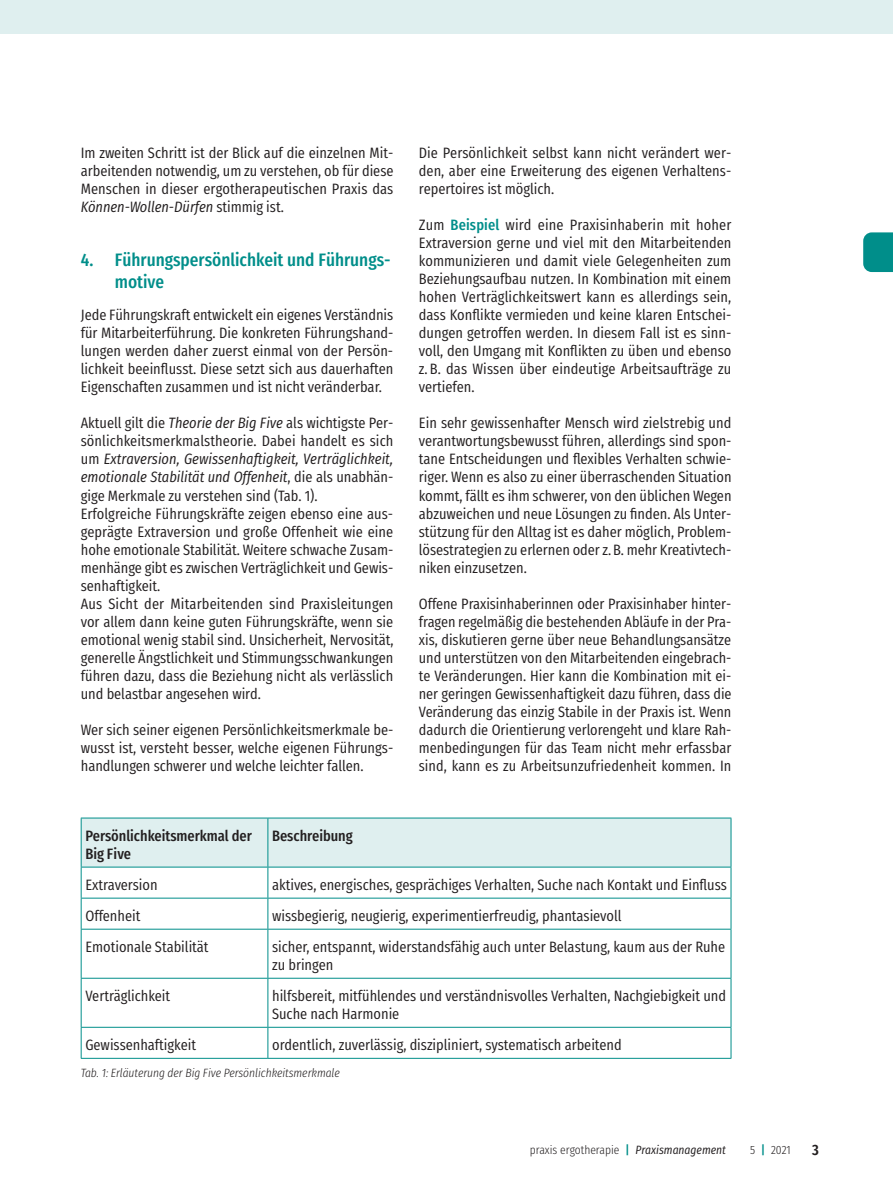
<style>
.page{position:relative;width:893px;height:1191px;background:#fff}
.page>*{position:absolute;margin:0;border:0;box-sizing:border-box;transform-origin:0 0}
.t1{font:500 18px/21.6px "Fira Sans Condensed";color:#008e8a}
.t2{font:15px/18px "Fira Sans Condensed";color:#231f20;text-align:justify}
.t3{font:500 15px/18px "Fira Sans Condensed";color:#231f20}
.t4{font:600 15px "Fira Sans Condensed";color:#231f20}
.t5{font:italic 300 12px "Fira Sans Condensed";color:#231f20}
.t6{font:300 12px "Fira Sans Condensed";color:#231f20}
.s1{font-style:italic}
.s2{font-weight:500;color:#008e8a}
.s3{font-weight:400;font-style:italic}
</style>
<div class="page">
<svg style="left:863px;top:232px;width:30px;height:40px"></svg>
<div style="left:0;top:0;width:893px;height:34px;background:#dfefef"></div>
<div style="left:82px;top:818px;width:649px;height:48px;background:#dfefef"></div>
<hr style="left:81px;top:867px;width:1px;height:30px;background:#008e8a">
<hr style="left:267px;top:867px;width:1px;height:30px;background:#008e8a">
<hr style="left:731px;top:867px;width:1px;height:30px;background:#008e8a">
<hr style="left:81px;top:897px;width:187px;height:1px;background:#008e8a">
<hr style="left:81px;top:898px;width:1px;height:30px;background:#008e8a">
<hr style="left:268px;top:897px;width:463px;height:1px;background:#008e8a">
<hr style="left:267px;top:898px;width:1px;height:30px;background:#008e8a">
<hr style="left:731px;top:898px;width:1px;height:30px;background:#008e8a">
<hr style="left:81px;top:928px;width:187px;height:1px;background:#008e8a">
<hr style="left:81px;top:929px;width:1px;height:48px;background:#008e8a">
<hr style="left:268px;top:928px;width:463px;height:1px;background:#008e8a">
<hr style="left:267px;top:929px;width:1px;height:48px;background:#008e8a">
<hr style="left:731px;top:929px;width:1px;height:48px;background:#008e8a">
<hr style="left:81px;top:977px;width:187px;height:1px;background:#008e8a">
<hr style="left:81px;top:978px;width:1px;height:49px;background:#008e8a">
<hr style="left:268px;top:977px;width:463px;height:1px;background:#008e8a">
<hr style="left:267px;top:978px;width:1px;height:49px;background:#008e8a">
<hr style="left:731px;top:978px;width:1px;height:49px;background:#008e8a">
<hr style="left:81px;top:1027px;width:187px;height:1px;background:#008e8a">
<hr style="left:81px;top:1027px;width:1px;height:31px;background:#008e8a">
<hr style="left:268px;top:1027px;width:463px;height:1px;background:#008e8a">
<hr style="left:267px;top:1027px;width:1px;height:31px;background:#008e8a">
<hr style="left:731px;top:1027px;width:1px;height:31px;background:#008e8a">
<hr style="left:81px;top:1058px;width:187px;height:1px;background:#008e8a">
<hr style="left:268px;top:1058px;width:463px;height:1px;background:#008e8a">
<hr style="left:81px;top:817px;width:187px;height:1px;background:#008e8a">
<hr style="left:81px;top:818px;width:1px;height:48px;background:#008e8a">
<hr style="left:268px;top:817px;width:463px;height:1px;background:#008e8a">
<hr style="left:267px;top:818px;width:1px;height:48px;background:#008e8a">
<hr style="left:731px;top:818px;width:1px;height:48px;background:#008e8a">
<hr style="left:81px;top:866px;width:187px;height:1px;background:#008e8a">
<hr style="left:268px;top:866px;width:463px;height:1px;background:#008e8a">
<p class="t2" style="left:81px;top:142px;width:314px">Im zweiten Schritt ist der Blick auf die einzelnen Mit&shy;arbeitenden notwendig, um zu verstehen, ob für diese Menschen in dieser ergotherapeutischen Praxis das <span class="s1">Können-Wollen-Dürfen</span> stimmig ist.</p>
<p class="t1" style="left:115px;top:247px;width:277px;text-indent:-34px">4. Führungspersönlichkeit und Führungs&shy;motive</p>
<p class="t2" style="left:81px;top:304px;width:314px">Jede Führungskraft entwickelt ein eigenes Verständnis für Mitarbeiterführung. Die konkreten Führungshand&shy;lungen werden daher zuerst einmal von der Persön&shy;lichkeit beeinflusst. Diese setzt sich aus dauerhaften Eigenschaften zusammen und ist nicht veränderbar.</p>
<p class="t2" style="left:81px;top:412px;width:314px;text-align:left">Aktuell gilt die <span class="s1">Theorie der Big Five</span> als wichtigste Per&shy;sönlichkeitsmerkmalstheorie. Dabei handelt es sich um <span class="s1">Extraversion, Gewissenhaftigkeit, Verträglichkeit, emotionale Stabilität und Offenheit</span>, die als unabhän&shy;gige Merkmale zu verstehen sind (Tab. 1).<br>Erfolgreiche Führungskräfte zeigen ebenso eine aus&shy;geprägte Extraversion und große Offenheit wie eine hohe emotionale Stabilität. Weitere schwache Zusam&shy;menhänge gibt es zwischen Verträglichkeit und Gewis&shy;senhaftigkeit.<br>Aus Sicht der Mitarbeitenden sind Praxisleitungen vor allem dann keine guten Führungskräfte, wenn sie emotional wenig stabil sind. Unsicherheit, Nervosität, generelle Ängstlichkeit und Stimmungsschwankungen führen dazu, dass die Beziehung nicht als verlässlich und belastbar angesehen wird.</p>
<p class="t2" style="left:81px;top:718px;width:314px">Wer sich seiner eigenen Persönlichkeitsmerkmale be&shy;wusst ist, versteht besser, welche eigenen Führungs&shy;handlungen schwerer und welche leichter fallen.</p>
<p class="t2" style="left:419px;top:142px;width:314px">Die Persönlichkeit selbst kann nicht verändert wer&shy;den, aber eine Erweiterung des eigenen Verhaltens&shy;repertoires ist möglich.</p>
<p class="t2" style="left:419px;top:214px;width:314px">Zum <span class="s2">Beispiel</span> wird eine Praxisinhaberin mit hoher Extraversion gerne und viel mit den Mitarbeitenden kommunizieren und damit viele Gelegenheiten zum Beziehungsaufbau nutzen. In Kombination mit einem hohen Verträglichkeitswert kann es allerdings sein, dass Konflikte vermieden und keine klaren Entschei&shy;dungen getroffen werden. In diesem Fall ist es sinn&shy;voll, den Umgang mit Konflikten zu üben und ebenso z. B. das Wissen über eindeutige Arbeitsaufträge zu vertiefen.</p>
<p class="t2" style="left:419px;top:412px;width:314px">Ein sehr gewissenhafter Mensch wird zielstrebig und verantwortungsbewusst führen, allerdings sind spon&shy;tane Entscheidungen und flexibles Verhalten schwie&shy;riger. Wenn es also zu einer überraschenden Situation kommt, fällt es ihm schwerer, von den üblichen Wegen abzuweichen und neue Lösungen zu finden. Als Unter&shy;stützung für den Alltag ist es daher möglich, Problem&shy;lösestrategien zu erlernen oder z.B. mehr Kreativtech&shy;niken einzusetzen.</p>
<p class="t2" style="left:419px;top:592px;width:314px">Offene Praxisinhaberinnen oder Praxisinhaber hinter&shy;fragen regelmäßig die bestehenden Abläufe in der Pra&shy;xis, diskutieren gerne über neue Behandlungsansätze und unterstützen von den Mitarbeitenden eingebrach&shy;te Veränderungen. Hier kann die Kombination mit ei&shy;ner geringen Gewissenhaftigkeit dazu führen, dass die Veränderung das einzig Stabile in der Praxis ist. Wenn dadurch die Orientierung verlorengeht und klare Rah&shy;menbedingungen für das Team nicht mehr erfassbar sind, kann es zu Arbeitsunzufriedenheit kommen. In</p>
<p class="t3" style="left:85px;top:824px;width:168px">Persönlichkeitsmerkmal der<br>Big Five</p>
<p class="t3" style="left:272px;top:824px;width:82px">Beschreibung</p>
<p class="t2" style="left:85px;top:873px;width:74px">Extraversion</p>
<p class="t2" style="left:272px;top:873px;width:456px">aktives, energisches, gesprächiges Verhalten, Suche nach Kontakt und Einfluss</p>
<p class="t2" style="left:85px;top:905px;width:57px">Offenheit</p>
<p class="t2" style="left:272px;top:905px;width:351px">wissbegierig, neugierig, experimentierfreudig, phantasievoll</p>
<p class="t2" style="left:85px;top:936px;width:125px">Emotionale Stabilität</p>
<p class="t2" style="left:272px;top:936px;width:455px">sicher, entspannt, widerstandsfähig auch unter Belastung, kaum aus der Ruhe zu bringen</p>
<p class="t2" style="left:85px;top:985px;width:86px">Verträglichkeit</p>
<p class="t2" style="left:272px;top:985px;width:455px">hilfsbereit, mitfühlendes und verständnisvolles Verhalten, Nachgiebigkeit und<br>Suche nach Harmonie</p>
<p class="t2" style="left:85px;top:1034px;width:112px">Gewissenhaftigkeit</p>
<p class="t2" style="left:272px;top:1034px;width:351px">ordentlich, zuverlässig, diszipliniert, systematisch arbeitend</p>
<p class="t5" style="left:81px;top:1064px;width:261px">Tab. 1: Erläuterung der Big Five Persönlichkeitsmerkmale</p>
<p class="t6" style="left:530px;top:1139px;width:198px">praxis ergotherapie <span class="s2">|</span> <span class="s3">Praxismanagement</span></p>
<p class="t6" style="left:750px;top:1139px;width:42px">5 <span class="s2">|</span> 2021</p>
<p class="t4" style="left:812px;top:1135px;width:8px">3</p>
</div>
